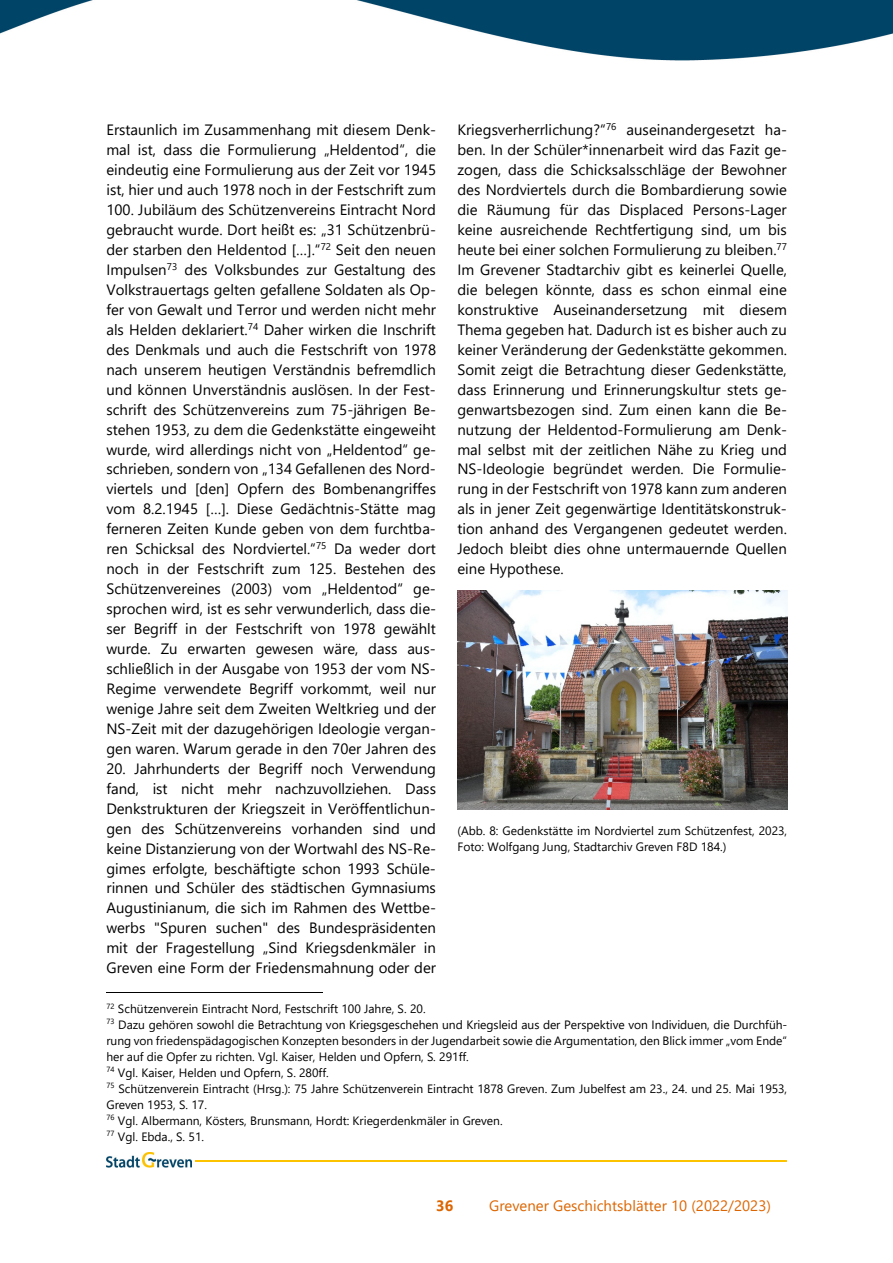
<style>
.page{position:relative;width:893px;height:1263px;background:#fff}
.page>*{position:absolute;margin:0;border:0;box-sizing:border-box;transform-origin:0 0}
.t1{font:15px/20px "Segoe UI";color:#000;text-align:justify}
.t2{font:15px "Segoe UI";color:#dd6500}
.t3{font:700 15px "Segoe UI";color:#dd6500}
.t4{font:12px/15.9px "Segoe UI";color:#000}
</style>
<div class="page">
<img style="left:0;top:1px;width:892px;height:60px">
<img style="left:106px;top:1153px;width:85px;height:14px">
<hr style="left:196px;top:1160px;width:591px;height:2px;background:#fcc300">
<hr style="left:106px;top:993px;width:216px;height:1px;background:#000">
<img style="left:457px;top:590px;width:330px;height:220px">
<p class="t1" style="left:457px;top:121px;width:331px">Kriegsverherrlichung?“<sup>76</sup> auseinandergesetzt ha&shy;ben. In der Schüler*innenarbeit wird das Fazit ge&shy;zogen, dass die Schicksalsschläge der Bewohner des Nordviertels durch die Bombardierung sowie die Räumung für das Displaced Persons-Lager keine ausreichende Rechtfertigung sind, um bis heute bei einer solchen Formulierung zu bleiben.<sup>77<br></sup>Im Grevener Stadtarchiv gibt es keinerlei Quelle, die belegen könnte, dass es schon einmal eine konstruktive Auseinandersetzung mit diesem Thema gegeben hat. Dadurch ist es bisher auch zu keiner Veränderung der Gedenkstätte gekommen.<br>Somit zeigt die Betrachtung dieser Gedenkstätte, dass Erinnerung und Erinnerungskultur stets ge&shy;genwartsbezogen sind. Zum einen kann die Be&shy;nutzung der Heldentod-Formulierung am Denk&shy;mal selbst mit der zeitlichen Nähe zu Krieg und NS-Ideologie begründet werden. Die Formulie&shy;rung in der Festschrift von 1978 kann zum anderen als in jener Zeit gegenwärtige Identitätskonstruk&shy;tion anhand des Vergangenen gedeutet werden.<br>Jedoch bleibt dies ohne untermauernde Quellen eine Hypothese.</p>
<p class="t1" style="left:106px;top:121px;width:331px">Erstaunlich im Zusammenhang mit diesem Denk&shy;mal ist, dass die Formulierung „Heldentod“, die eindeutig eine Formulierung aus der Zeit vor 1945 ist, hier und auch 1978 noch in der Festschrift zum 100. Jubiläum des Schützenvereins Eintracht Nord gebraucht wurde. Dort heißt es: „31 Schützenbrü&shy;der starben den Heldentod […].“<sup>72</sup> Seit den neuen Impulsen<sup>73</sup> des Volksbundes zur Gestaltung des Volkstrauertags gelten gefallene Soldaten als Op&shy;fer von Gewalt und Terror und werden nicht mehr als Helden deklariert.<sup>74</sup> Daher wirken die Inschrift des Denkmals und auch die Festschrift von 1978 nach unserem heutigen Verständnis befremdlich und können Unverständnis auslösen. In der Fest&shy;schrift des Schützenvereins zum 75-jährigen Be&shy;stehen 1953, zu dem die Gedenkstätte eingeweiht wurde, wird allerdings nicht von „Heldentod“ ge&shy;schrieben, sondern von „134 Gefallenen des Nord&shy;viertels und [den] Opfern des Bombenangriffes vom 8.2.1945 […]. Diese Gedächtnis-Stätte mag ferneren Zeiten Kunde geben von dem furchtba&shy;ren Schicksal des Nordviertel.“<sup>75</sup> Da weder dort noch in der Festschrift zum 125. Bestehen des Schützenvereines (2003) vom „Heldentod“ ge&shy;sprochen wird, ist es sehr verwunderlich, dass die&shy;ser Begriff in der Festschrift von 1978 gewählt wurde. Zu erwarten gewesen wäre, dass aus&shy;schließlich in der Ausgabe von 1953 der vom NS-Regime verwendete Begriff vorkommt, weil nur wenige Jahre seit dem Zweiten Weltkrieg und der NS-Zeit mit der dazugehörigen Ideologie vergan&shy;gen waren. Warum gerade in den 70er Jahren des</p>
<p class="t1" style="left:106px;top:760px;width:331px">20. Jahrhunderts der Begriff noch Verwendung fand, ist nicht mehr nachzuvollziehen. Dass Denkstrukturen der Kriegszeit in Veröffentlichun&shy;gen des Schützenvereins vorhanden sind und keine Distanzierung von der Wortwahl des NS-Re&shy;gimes erfolgte, beschäftigte schon 1993 Schüle&shy;rinnen und Schüler des städtischen Gymnasiums Augustinianum, die sich im Rahmen des Wettbe&shy;werbs "Spuren suchen" des Bundespräsidenten mit der Fragestellung „Sind Kriegsdenkmäler in Greven eine Form der Friedensmahnung oder der</p>
<p class="t4" style="left:106px;top:1002px;width:682px"><sup>72</sup> Schützenverein Eintracht Nord, Festschrift 100 Jahre, S. 20.<br><sup>73</sup> Dazu gehören sowohl die Betrachtung von Kriegsgeschehen und Kriegsleid aus der Perspektive von Individuen, die Durchfüh&shy;rung von friedenspädagogischen Konzepten besonders in der Jugendarbeit sowie die Argumentation, den Blick immer „vom Ende“ her auf die Opfer zu richten. Vgl. Kaiser, Helden und Opfern, S. 291ff.<br><sup>74</sup> Vgl. Kaiser, Helden und Opfern, S. 280ff.<br><sup>75</sup> Schützenverein Eintracht (Hrsg.): 75 Jahre Schützenverein Eintracht 1878 Greven. Zum Jubelfest am 23., 24. und 25. Mai 1953, Greven 1953, S. 17.<br><sup>76</sup> Vgl. Albermann, Kösters, Brunsmann, Hordt: Kriegerdenkmäler in Greven.<br><sup>77</sup> Vgl. Ebda., S. 51.</p>
<p class="t4" style="left:457px;top:824px;width:331px">(Abb. 8: Gedenkstätte im Nordviertel zum Schützenfest, 2023,<br>Foto: Wolfgang Jung, Stadtarchiv Greven F8D 184.)</p>
<p class="t3" style="left:436px;top:1199px;width:19px">36</p>
<p class="t2" style="left:489px;top:1199px;width:283px">Grevener Geschichtsblätter 10 (2022/2023)</p>
</div>
